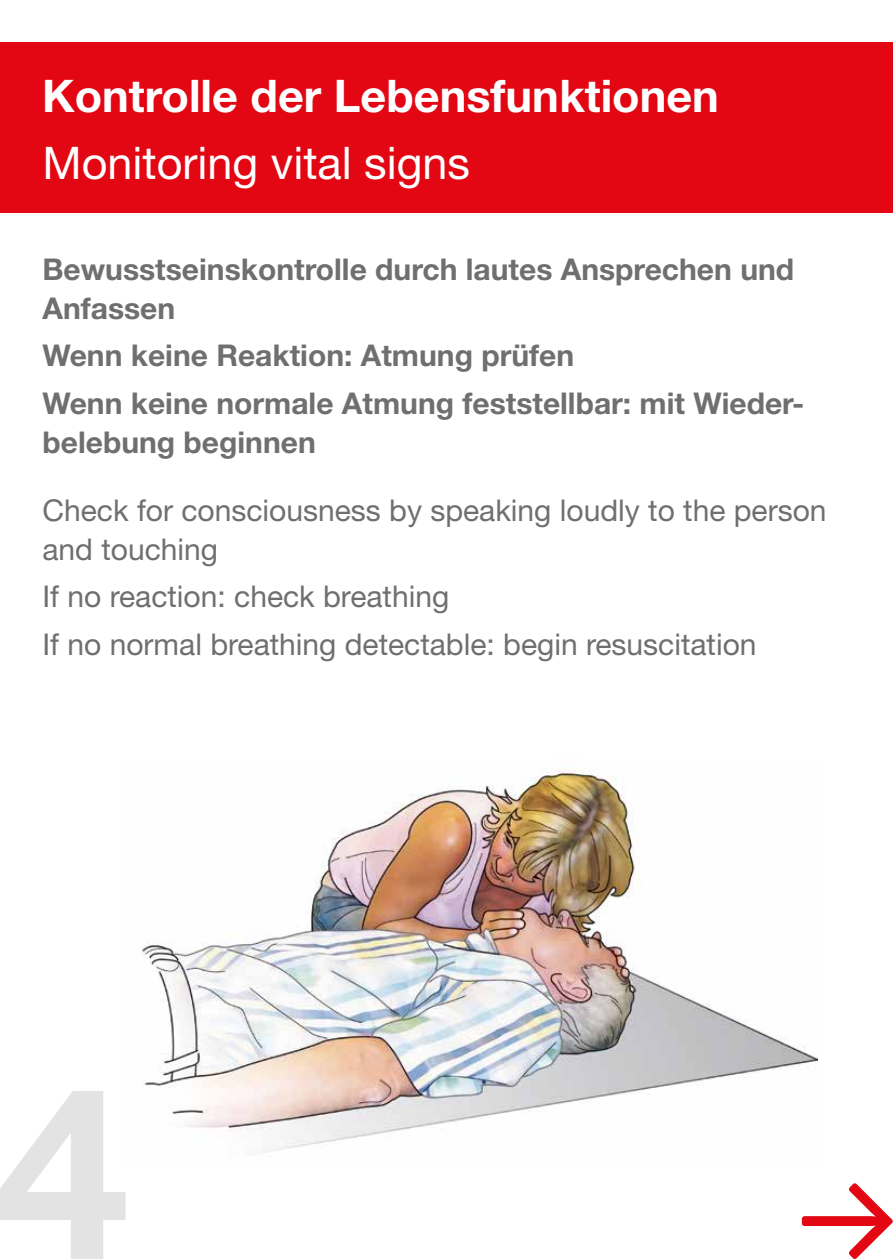
<style>
.page{position:relative;width:893px;height:1259px;background:#fff}
.page>*{position:absolute;margin:0;border:0;box-sizing:border-box;transform-origin:0 0}
.t1{font:700 240px "Helvetica Neue LT";color:#e3e3e3}
.t2{font:700 45px "Helvetica Neue LT";color:#fff}
.t3{font:45px "Helvetica Neue LT";color:#fff}
.t4{font:700 30px/39px "Helvetica Neue LT";color:#706f6f}
.t5{font:30px/39px "Helvetica Neue LT";color:#706f6f}
</style>
<div class="page">
<div style="left:0;top:43px;width:893px;height:170px;background:#e30613"></div>
<svg style="left:802px;top:1183px;width:91px;height:76px"></svg>
<img style="left:142px;top:768px;width:675px;height:385px">
<h2 class="t2" style="left:42px;top:68px;width:678px">Kontrolle der Lebensfunktionen</h2>
<h2 class="t3" style="left:43px;top:136px;width:429px">Monitoring vital signs</h2>
<p class="t4" style="left:43px;top:249px;width:753px">Bewusstseinskontrolle durch lautes Ansprechen und<br>Anfassen</p>
<p class="t4" style="left:43px;top:335px;width:533px">Wenn keine Reaktion: Atmung prüfen</p>
<p class="t4" style="left:43px;top:383px;width:763px">Wenn keine normale Atmung feststellbar: mit Wieder-</p>
<p class="t4" style="left:43px;top:422px;width:275px">belebung beginnen</p>
<p class="t5" style="left:43px;top:490px;width:786px">Check for consciousness by speaking loudly to the person and touching</p>
<p class="t5" style="left:43px;top:573px;width:716px;line-height:47.4px">If no reaction: check breathing<br>If no normal breathing detectable: begin resuscitation</p>
<h1 class="t1" style="left:-4px;top:1025px;width:135px">4</h1>
</div>
